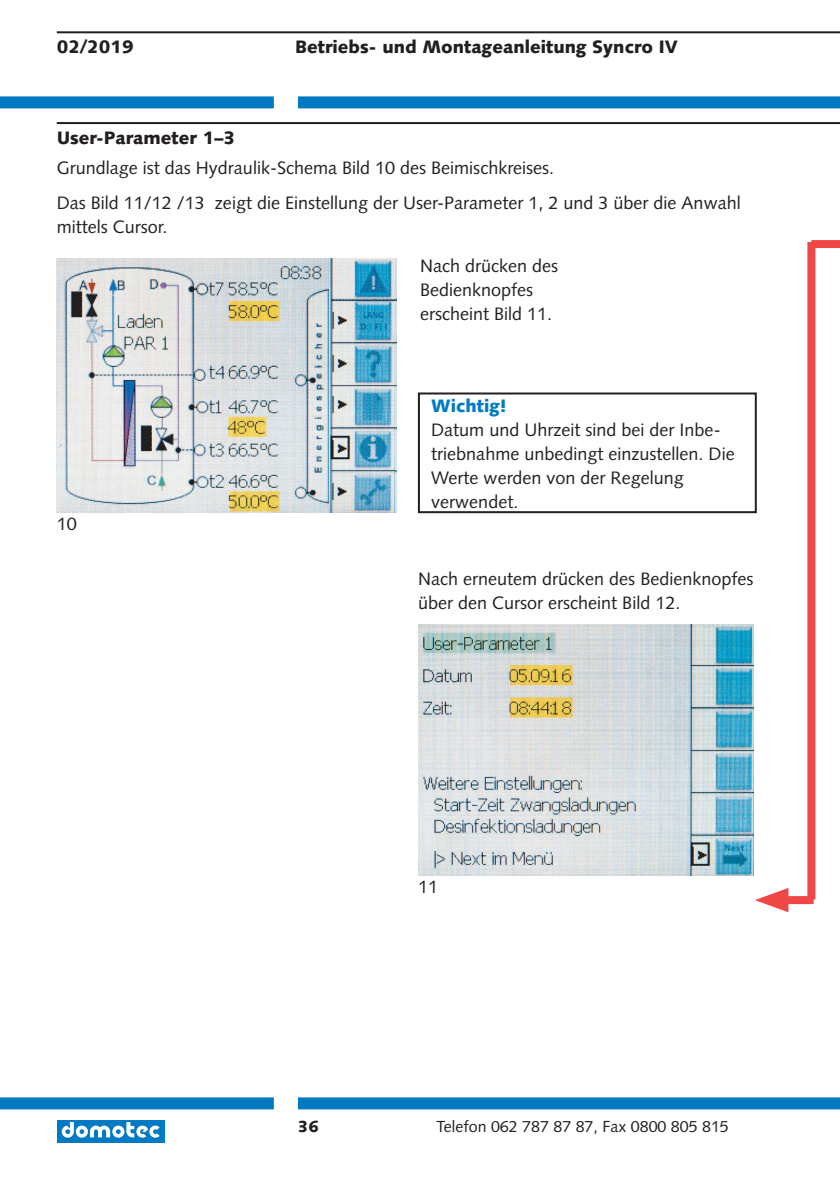
<style>
.page{position:relative;width:840px;height:1191px;background:#fff}
.page>*{position:absolute;margin:0;border:0;box-sizing:border-box;transform-origin:0 0}
.t1{font:18px/24px "Syntax";color:#231f20}
.t2{font:900 18px "Syntax";color:#231f20}
.t3{font:900 18px "Syntax";color:#007bc3}
.t4{font:16px "Syntax";color:#231f20}
.t5{font:900 16px "Syntax";color:#231f20}
</style>
<div class="page">
<div style="left:0;top:96px;width:274px;height:12px;background:#0079c2"></div>
<div style="left:298px;top:96px;width:541px;height:12px;background:#0079c2"></div>
<div style="left:57px;top:1120px;width:107px;height:22px;background:#007ac2"></div>
<svg style="left:62px;top:1122px;width:98px;height:15px"></svg>
<div style="left:0;top:1097px;width:274px;height:12px;background:#0079c2"></div>
<div style="left:298px;top:1097px;width:541px;height:12px;background:#0079c2"></div>
<hr style="left:57px;top:31px;width:782px;height:2px;background:#231f20">
<hr style="left:57px;top:122px;width:782px;height:2px;background:#231f20">
<img style="left:418px;top:624px;width:334px;height:252px">
<div style="left:417px;top:392px;width:339px;height:121px;border:2px solid #231f20"></div>
<img style="left:57px;top:258px;width:339px;height:255px">
<img style="left:329px;top:258px;width:65px;height:254px">
<svg style="left:807px;top:242px;width:7px;height:657px;background:#ef514f"></svg>
<div style="left:774px;top:896px;width:39px;height:8px;background:#ef4745"></div>
<svg style="left:755px;top:888px;width:33px;height:24px"></svg>
<div style="left:810px;top:240px;width:29px;height:8px;background:#ef4745"></div>
<p class="t2" style="left:57px;top:36px;width:78px">02/2019</p>
<p class="t2" style="left:295px;top:36px;width:384px">Betriebs- und Montageanleitung Syncro IV</p>
<p class="t2" style="left:57px;top:127px;width:180px">User-Parameter 1–3</p>
<p class="t1" style="left:57px;top:150px;width:685px;line-height:35.4px">Grundlage ist das Hydraulik-Schema Bild 10 des Beimischkreises.<br>Das Bild 11/12 /13 zeigt die Einstellung der User-Parameter 1, 2 und 3 über die Anwahl</p>
<p class="t1" style="left:57px;top:215px;width:112px">mittels Cursor.</p>
<p class="t1" style="left:420px;top:254px;width:140px">Nach drücken des<br>Bedienknopfes erscheint Bild 11.</p>
<p class="t1" style="left:57px;top:511px;width:22px">10</p>
<p class="t3" style="left:431px;top:395px;width:77px">Wichtig!</p>
<p class="t1" style="left:431px;top:418px;width:305px">Datum und Uhrzeit sind bei der Inbe&shy;triebnahme unbedingt einzustellen. Die<br>Werte werden von der Regelung verwendet.</p>
<p class="t1" style="left:418px;top:566px;width:337px">Nach erneutem drücken des Bedienknopfes über den Cursor erscheint Bild 12.</p>
<p class="t1" style="left:418px;top:875px;width:22px">11</p>
<p class="t5" style="left:298px;top:1117px;width:22px">36</p>
<p class="t4" style="left:436px;top:1117px;width:294px">Telefon 062 787 87 87, Fax 0800 805 815</p>
</div>
